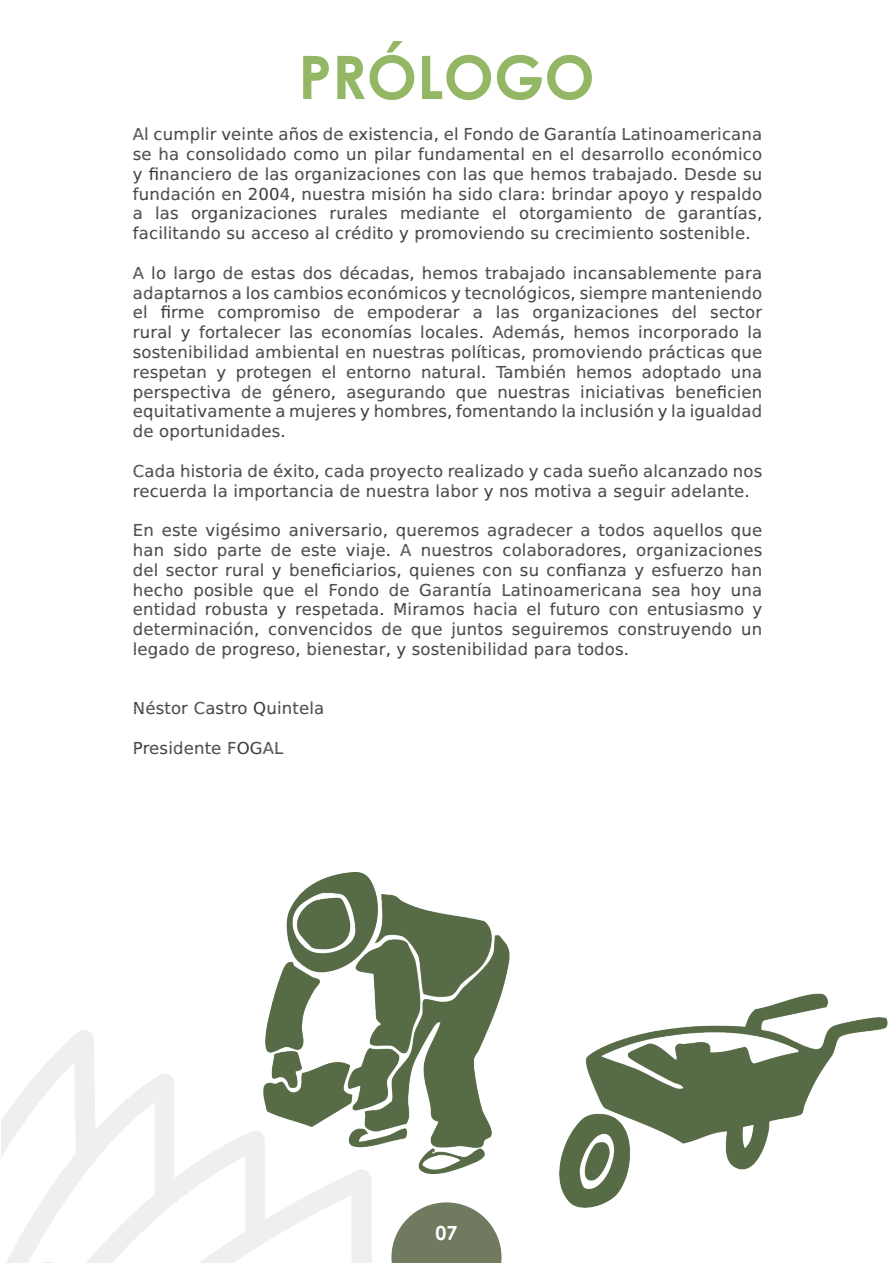
<style>
.page{position:relative;width:893px;height:1263px;background:#fff}
.page>*{position:absolute;margin:0;border:0;box-sizing:border-box;transform-origin:0 0}
.t1{font:700 60px "Century Gothic";color:#93b765}
.t2{font:700 19.5px "Century Gothic";color:#fff}
.t3{font:16.5px/19.8px "Ecofont Vera Sans";letter-spacing:.01em;color:#231f20;text-align:justify}
</style>
<div class="page">
<img style="left:202px;top:872px;width:686px;height:337px">
<svg style="left:391px;top:1202px;width:110px;height:61px"></svg>
<p class="t1" style="left:298px;top:32px;width:298px">PRÓLOGO</p>
<p class="t3" style="left:133px;top:124px;width:631px">Al cumplir veinte años de existencia, el Fondo de Garantía Latinoamericana se ha consolidado como un pilar fundamental en el desarrollo económico y financiero de las organizaciones con las que hemos trabajado. Desde su fundación en 2004, nuestra misión ha sido clara: brindar apoyo y respaldo a las organizaciones rurales mediante el otorgamiento de garantías, facilitando su acceso al crédito y promoviendo su crecimiento sostenible.</p>
<p class="t3" style="left:133px;top:263px;width:631px">A lo largo de estas dos décadas, hemos trabajado incansablemente para adaptarnos a los cambios económicos y tecnológicos, siempre manteniendo el firme compromiso de empoderar a las organizaciones del sector rural y fortalecer las economías locales. Además, hemos incorporado la sostenibilidad ambiental en nuestras políticas, promoviendo prácticas que respetan y protegen el entorno natural. También hemos adoptado una perspectiva de género, asegurando que nuestras iniciativas beneficien equitativamente a mujeres y hombres, fomentando la inclusión y la igualdad de oportunidades.</p>
<p class="t3" style="left:133px;top:461px;width:631px">Cada historia de éxito, cada proyecto realizado y cada sueño alcanzado nos recuerda la importancia de nuestra labor y nos motiva a seguir adelante.</p>
<p class="t3" style="left:133px;top:520px;width:631px">En este vigésimo aniversario, queremos agradecer a todos aquellos que han sido parte de este viaje. A nuestros colaboradores, organizaciones del sector rural y beneficiarios, quienes con su confianza y esfuerzo han hecho posible que el Fondo de Garantía Latinoamericana sea hoy una entidad robusta y respetada. Miramos hacia el futuro con entusiasmo y determinación, convencidos de que juntos seguiremos construyendo un legado de progreso, bienestar, y sostenibilidad para todos.</p>
<p class="t3" style="left:133px;top:698px;width:193px">Néstor Castro Quintela</p>
<p class="t3" style="left:133px;top:738px;width:152px">Presidente FOGAL</p>
<p class="t2" style="left:436px;top:1218px;width:23px">07</p>
</div>
